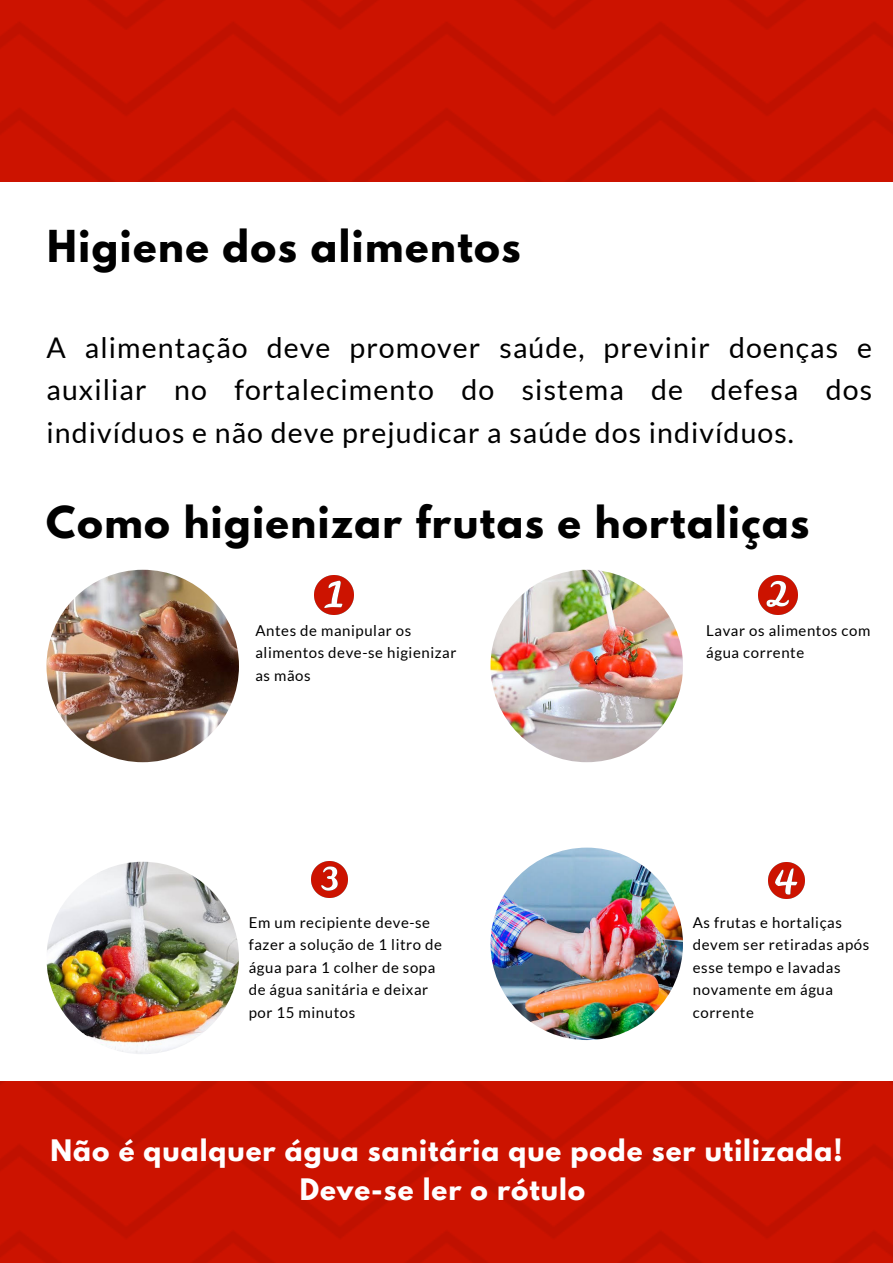
<style>
.page{position:relative;width:893px;height:1263px;background:#fff}
.page>*{position:absolute;margin:0;border:0;box-sizing:border-box;transform-origin:0 0}
.t1{font:700 39px "League Spartan";letter-spacing:.04em;color:#000}
.t2{font:28.5px/42.8px "Lato";letter-spacing:.04em;color:#000;text-align:justify}
.t3{font:700 26.25px "League Spartan";letter-spacing:.04em;color:#fff}
.t4{font:15px/22.5px "Lato";letter-spacing:.04em;color:#000}
</style>
<div class="page">
<img style="left:0;top:0;width:893px;height:1263px">
<div style="left:0;top:183px;width:893px;height:897px;background:#fff"></div>
<img style="left:46px;top:570px;width:193px;height:192px;border-radius:50%">
<img style="left:490px;top:570px;width:193px;height:192px;border-radius:50%">
<img style="left:46px;top:862px;width:193px;height:192px;border-radius:50%">
<img style="left:490px;top:847px;width:193px;height:193px;border-radius:50%">
<img style="left:315px;top:576px;width:38px;height:39px">
<img style="left:759px;top:576px;width:39px;height:39px">
<img style="left:311px;top:862px;width:36px;height:36px">
<img style="left:768px;top:862px;width:36px;height:36px">
<p class="t1" style="left:47px;top:227px;width:475px">Higiene dos alimentos</p>
<p class="t2" style="left:46px;top:325px;width:827px">A alimentação deve promover saúde, previnir doenças e auxiliar no fortalecimento do sistema de defesa dos indivíduos e não deve prejudicar a saúde dos indivíduos.</p>
<p class="t1" style="left:46px;top:503px;width:764px">Como higienizar frutas e hortaliças</p>
<p class="t4" style="left:255px;top:619px;width:203px">Antes de manipular os alimentos deve-se higienizar as mãos</p>
<p class="t4" style="left:706px;top:619px;width:165px">Lavar os alimentos com água corrente</p>
<p class="t4" style="left:249px;top:911px;width:195px">Em um recipiente deve-se fazer a solução de 1 litro de água para 1 colher de sopa de água sanitária e deixar por 15 minutos</p>
<p class="t4" style="left:693px;top:911px;width:178px">As frutas e hortaliças devem ser retiradas após esse tempo e lavadas novamente em água corrente</p>
<p class="t3" style="left:51px;top:1137px;width:793px">Não é qualquer água sanitária que pode ser utilizada!</p>
<p class="t3" style="left:300px;top:1176px;width:287px">Deve-se ler o rótulo</p>
</div>
